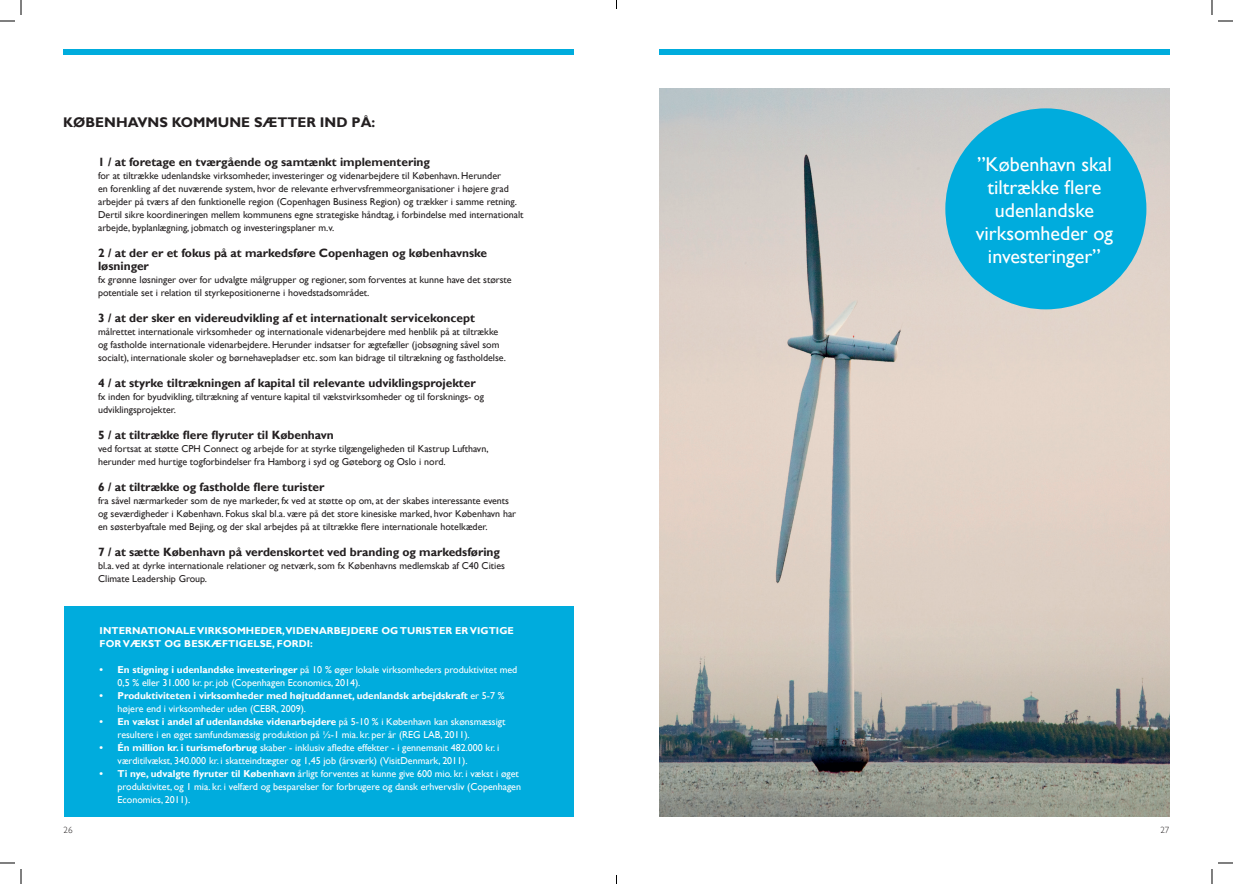
<style>
.page{position:relative;width:1233px;height:884px;background:#fff}
.page>*{position:absolute;margin:0;border:0;box-sizing:border-box;transform-origin:0 0}
.t1{font:20px/23px "Gill Sans";color:#fff;text-align:center}
.t2{font:700 14px "Gill Sans";color:#231f20}
.t3{font:700 12px/13px "Gill Sans";color:#231f20}
.t4{font:10px/13px "Gill Sans";color:#231f20}
.t5{font:10px/13px "Gill Sans";color:#fff}
.t6{font:700 10px/13px "Gill Sans";letter-spacing:.005em;color:#fff}
.t7{font:300 9px "Gill Sans";color:#231f20}
.s1{font-weight:700}
.s2{font-weight:400}
</style>
<div class="page">
<div style="left:64px;top:49px;width:510px;height:6px;background:#00acdd"></div>
<div style="left:659px;top:49px;width:510px;height:6px;background:#00acdd"></div>
<img style="left:659px;top:88px;width:510px;height:728px">
<div style="left:945px;top:108px;width:201px;height:201px;background:#00acdd;border-radius:50%"></div>
<div style="left:64px;top:606px;width:510px;height:210px;background:#00acdd"></div>
<svg style="left:1218px;top:20px;width:15px;height:2px"></svg>
<svg style="left:1218px;top:862px;width:15px;height:2px"></svg>
<svg style="left:0;top:0;width:22px;height:22px"></svg>
<svg style="left:0;top:862px;width:22px;height:22px"></svg>
<svg style="left:1211px;top:0;width:1px;height:15px"></svg>
<svg style="left:1211px;top:869px;width:1px;height:15px"></svg>
<h2 class="t2" style="left:63px;top:116px;width:314px">KØBENHAVNS KOMMUNE SÆTTER IND PÅ:</h2>
<p class="t3" style="left:98px;top:156px;width:333px">1 / at foretage en tværgående og samtænkt implementering</p>
<p class="t4" style="left:98px;top:170px;width:427px">for at tiltrække udenlandske virksomheder, investeringer og videnarbejdere til København. Herunder<br>en forenkling af det nuværende system, hvor de relevante erhvervsfremmeorganisationer i højere grad arbejder på tværs af den funktionelle region (Copenhagen Business Region) og trækker i samme retning.<br>Dertil sikre koordineringen mellem kommunens egne strategiske håndtag, i forbindelse med internationalt arbejde, byplanlægning, jobmatch og investeringsplaner m.v.</p>
<p class="t3" style="left:98px;top:247px;width:390px">2 / at der er et fokus på at markedsføre Copenhagen og københavnske løsninger</p>
<p class="t4" style="left:98px;top:274px;width:415px">fx grønne løsninger over for udvalgte målgrupper og regioner, som forventes at kunne have det største potentiale set i relation til styrkepositionerne i hovedstadsområdet.</p>
<p class="t3" style="left:98px;top:312px;width:378px">3 / at der sker en videreudvikling af et internationalt servicekoncept</p>
<p class="t4" style="left:98px;top:326px;width:409px">målrettet internationale virksomheder og internationale videnarbejdere med henblik på at tiltrække og fastholde internationale videnarbejdere. Herunder indsatser for ægtefæller (jobsøgning såvel som socialt), internationale skoler og børnehavepladser etc. som kan bidrage til tiltrækning og fastholdelse.</p>
<p class="t3" style="left:98px;top:377px;width:379px">4 / at styrke tiltrækningen af kapital til relevante udviklingsprojekter</p>
<p class="t4" style="left:98px;top:391px;width:387px">fx inden for byudvikling, tiltrækning af venture kapital til vækstvirksomheder og til forsknings- og udviklingsprojekter.</p>
<p class="t3" style="left:98px;top:429px;width:237px">5 / at tiltrække flere flyruter til København</p>
<p class="t4" style="left:98px;top:443px;width:392px">ved fortsat at støtte CPH Connect og arbejde for at styrke tilgængeligheden til Kastrup Lufthavn, herunder med hurtige togforbindelser fra Hamborg i syd og Gøteborg og Oslo i nord.</p>
<p class="t3" style="left:98px;top:481px;width:228px">6 / at tiltrække og fastholde flere turister</p>
<p class="t4" style="left:98px;top:495px;width:419px">fra såvel nærmarkeder som de nye markeder, fx ved at støtte op om, at der skabes interessante events og seværdigheder i København. Fokus skal bl.a. være på det store kinesiske marked, hvor København har en søsterbyaftale med Bejing, og der skal arbejdes på at tiltrække flere internationale hotelkæder.</p>
<p class="t3" style="left:98px;top:546px;width:403px">7 / at sætte København på verdenskortet ved branding og markedsføring</p>
<p class="t4" style="left:98px;top:560px;width:408px">bl.a. ved at dyrke internationale relationer og netværk, som fx Københavns medlemskab af C40 Cities<br>Climate Leadership Group.</p>
<p class="t6" style="left:100px;top:625px;width:416px">INTERNATIONALE VIRKSOMHEDER, VIDENARBEJDERE OG TURISTER ER VIGTIGE<br>FOR VÆKST OG BESKÆFTIGELSE, FORDI:</p>
<p class="t5" style="left:118px;top:664px;width:401px;text-indent:-18px"><span class="s1">• En stigning i udenlandske investeringer</span> på 10 % øger lokale virksomheders produktivitet med<br>0,5 % eller 31.000 kr. pr. job (Copenhagen Economics, 2014).</p>
<p class="t6" style="left:118px;top:689px;width:388px;text-indent:-18px">• Produktiviteten i virksomheder med højtuddannet, udenlandsk arbejdskraft <span class="s2">er 5-7 % højere end i virksomheder uden (CEBR, 2009).</span></p>
<p class="t5" style="left:118px;top:716px;width:389px;text-indent:-18px"><span class="s1">• En vækst i andel af udenlandske videnarbejdere</span> på 5-10 % i København kan skønsmæssigt resultere i en øget samfundsmæssig produktion på ½-1 mia. kr. per år (REG LAB, 2011).</p>
<p class="t5" style="left:118px;top:741px;width:383px;text-indent:-18px"><span class="s1">• Én million kr. i turismeforbrug</span> skaber - inklusiv afledte effekter - i gennemsnit 482.000 kr. i værditilvækst, 340.000 kr. i skatteindtægter og 1,45 job (årsværk) (VisitDenmark, 2011).</p>
<p class="t5" style="left:118px;top:768px;width:405px;text-indent:-18px"><span class="s1">• Ti nye, udvalgte flyruter til København</span> årligt forventes at kunne give 600 mio. kr. i vækst i øget produktivitet, og 1 mia. kr. i velfærd og besparelser for forbrugere og dansk erhvervsliv (Copenhagen<br>Economics, 2011).</p>
<h1 class="t1" style="left:975px;top:154px;width:139px">”København skal tiltrække flere udenlandske virksomheder og investeringer”</h1>
<p class="t7" style="left:64px;top:826px;width:10px">26</p>
<p class="t7" style="left:1160px;top:826px;width:10px">27</p>
</div>
